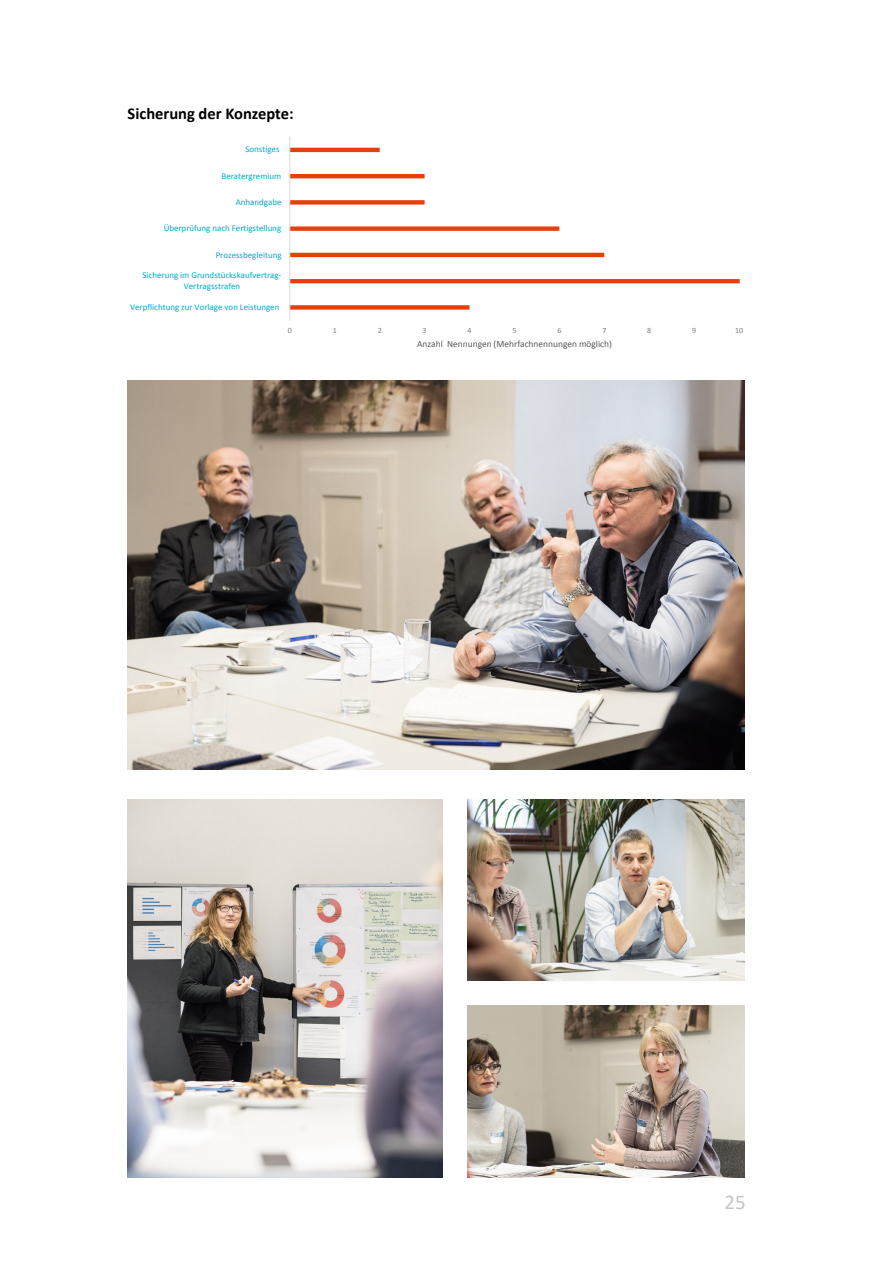
<style>
.page{position:relative;width:893px;height:1263px;background:#fff}
.page>*{position:absolute;margin:0;border:0;box-sizing:border-box;transform-origin:0 0}
.t1{font:21px "Calibri";color:#c5c5c5}
.t2{font:700 16.5px "Calibri";color:#000}
.t3{font:9.45px "Calibri";color:#595959}
.t4{font:9px "Calibri";color:#00a9c6}
.t5{font:8.85px "Calibri";color:#00a9c6}
.t6{font:7.95px "Calibri";color:#7f7f7f}
</style>
<div class="page">
<hr style="left:290px;top:148px;width:90px;height:4px;background:#e73f0c">
<hr style="left:290px;top:174px;width:135px;height:4px;background:#e73f0c">
<div style="left:290px;top:200px;width:135px;height:5px;background:#e73f0c"></div>
<div style="left:290px;top:226px;width:269px;height:5px;background:#e73f0c"></div>
<hr style="left:290px;top:253px;width:314px;height:4px;background:#e73f0c">
<hr style="left:290px;top:279px;width:450px;height:4px;background:#e73f0c">
<div style="left:290px;top:305px;width:179px;height:5px;background:#e73f0c"></div>
<hr style="left:289px;top:137px;width:1px;height:184px;background:#d9d9d9">
<img style="left:128px;top:381px;width:616px;height:389px">
<img style="left:128px;top:799px;width:314px;height:379px">
<img style="left:468px;top:799px;width:276px;height:181px">
<img style="left:468px;top:1006px;width:276px;height:172px">
<p class="t2" style="left:128px;top:102px;width:168px">Sicherung der Konzepte:</p>
<p class="t5" style="left:245px;top:144px;width:36px">Sonstiges</p>
<p class="t5" style="left:222px;top:170px;width:61px">Beratergremium</p>
<p class="t4" style="left:236px;top:196px;width:47px">Anhandgabe</p>
<p class="t4" style="left:164px;top:223px;width:119px">Überprüfung nach Fertigstellung</p>
<p class="t5" style="left:216px;top:249px;width:67px">Prozessbegleitung</p>
<p class="t4" style="left:142px;top:270px;width:140px">Sicherung im Grundstückskaufvertrag-</p>
<p class="t5" style="left:184px;top:281px;width:58px">Vertragsstrafen</p>
<p class="t4" style="left:130px;top:301px;width:151px">Verpflichtung zur Vorlage von Leistungen</p>
<p class="t6" style="left:288px;top:326px;width:6px">0</p>
<p class="t6" style="left:333px;top:326px;width:6px">1</p>
<p class="t6" style="left:378px;top:326px;width:6px">2</p>
<p class="t6" style="left:423px;top:326px;width:6px">3</p>
<p class="t6" style="left:468px;top:326px;width:6px">4</p>
<p class="t6" style="left:512px;top:326px;width:6px">5</p>
<p class="t6" style="left:557px;top:326px;width:6px">6</p>
<p class="t6" style="left:602px;top:326px;width:6px">7</p>
<p class="t6" style="left:647px;top:326px;width:6px">8</p>
<p class="t6" style="left:692px;top:326px;width:6px">9</p>
<p class="t6" style="left:735px;top:326px;width:10px">10</p>
<p class="t3" style="left:417px;top:338px;width:196px">Anzahl Nennungen (Mehrfachnennungen möglich)</p>
<h1 class="t1" style="left:725px;top:1188px;width:23px">25</h1>
</div>
